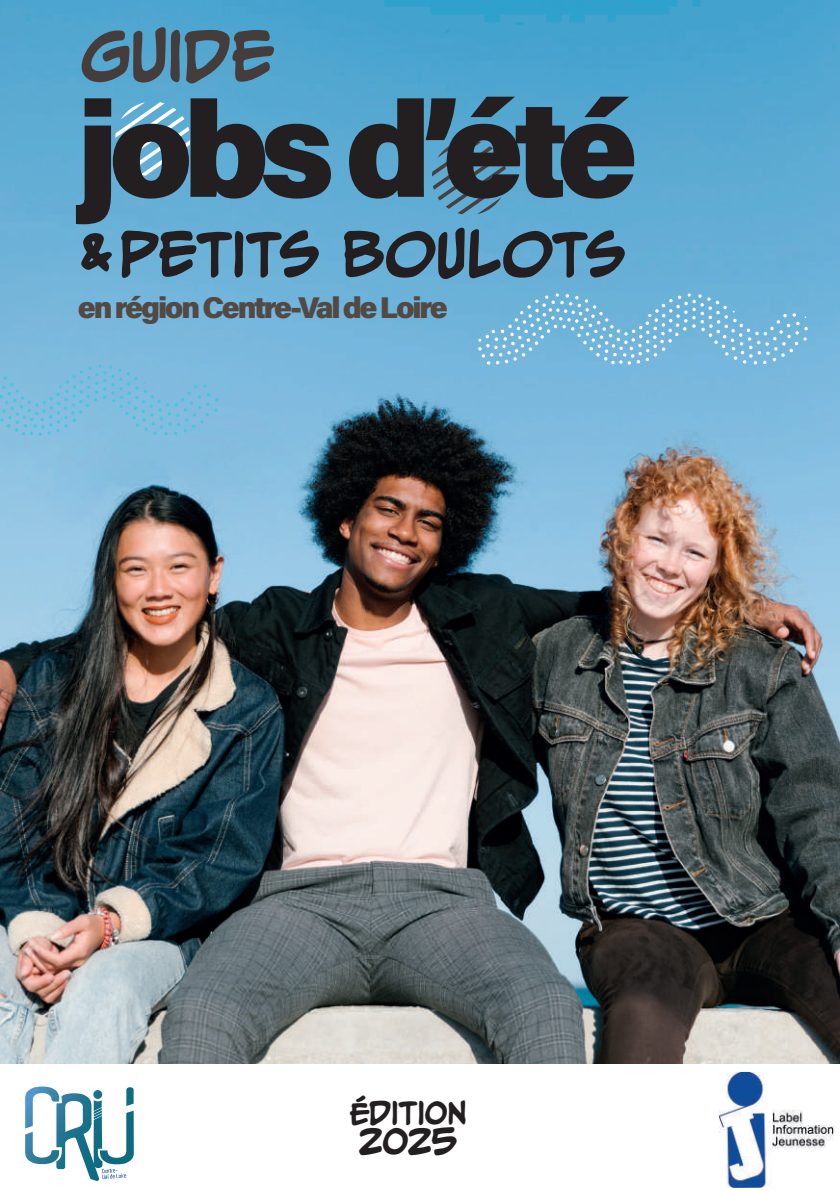
<style>
.page{position:relative;width:840px;height:1191px;background:#fff}
.page>*{position:absolute;margin:0;border:0;box-sizing:border-box;transform-origin:0 0}
.t1{font:900 136px "Acumin Pro";letter-spacing:-.075em;color:#231f20}
.t2{font:700 60px "CC Meanwhile";color:#443d3b}
.t3{font:700 53.4px "CC Meanwhile";letter-spacing:-.02em;color:#231f20}
.t4{font:700 32px "CC Meanwhile";color:#231f20}
.t5{font:900 30px "Acumin Pro";letter-spacing:-.075em;color:#524945}
.t6{font:700 28px "CC Meanwhile";letter-spacing:-.02em;color:#231f20}
.s1{font-family:"Chantal";font-size:66.2px}
</style>
<div class="page">
<img style="left:0;top:0;width:839px;height:1063px">
<svg style="left:25px;top:1086px;width:109px;height:95px"></svg>
<img style="left:719px;top:1071px;width:115px;height:116px">
<svg style="left:478px;top:293px;width:329px;height:72px"></svg>
<svg style="left:0;top:365px;width:218px;height:71px"></svg>
<svg style="left:115px;top:102px;width:75px;height:74px"></svg>
<svg style="left:431px;top:141px;width:75px;height:73px"></svg>
<h2 class="t2" style="left:81px;top:8px;width:196px">GUIDE</h2>
<h1 class="t1" style="left:77px;top:53px;width:562px">jobs d’été</h1>
<h3 class="t3" style="left:81px;top:211px;width:546px"><span class="s1">&amp;</span>PETITS BOULOTS</h3>
<p class="t5" style="left:78px;top:287px;width:371px">en région Centre-Val de Loire</p>
<p class="t6" style="left:349px;top:1090px;width:119px">ÉDITION</p>
<p class="t4" style="left:359px;top:1116px;width:100px">2025</p>
</div>
